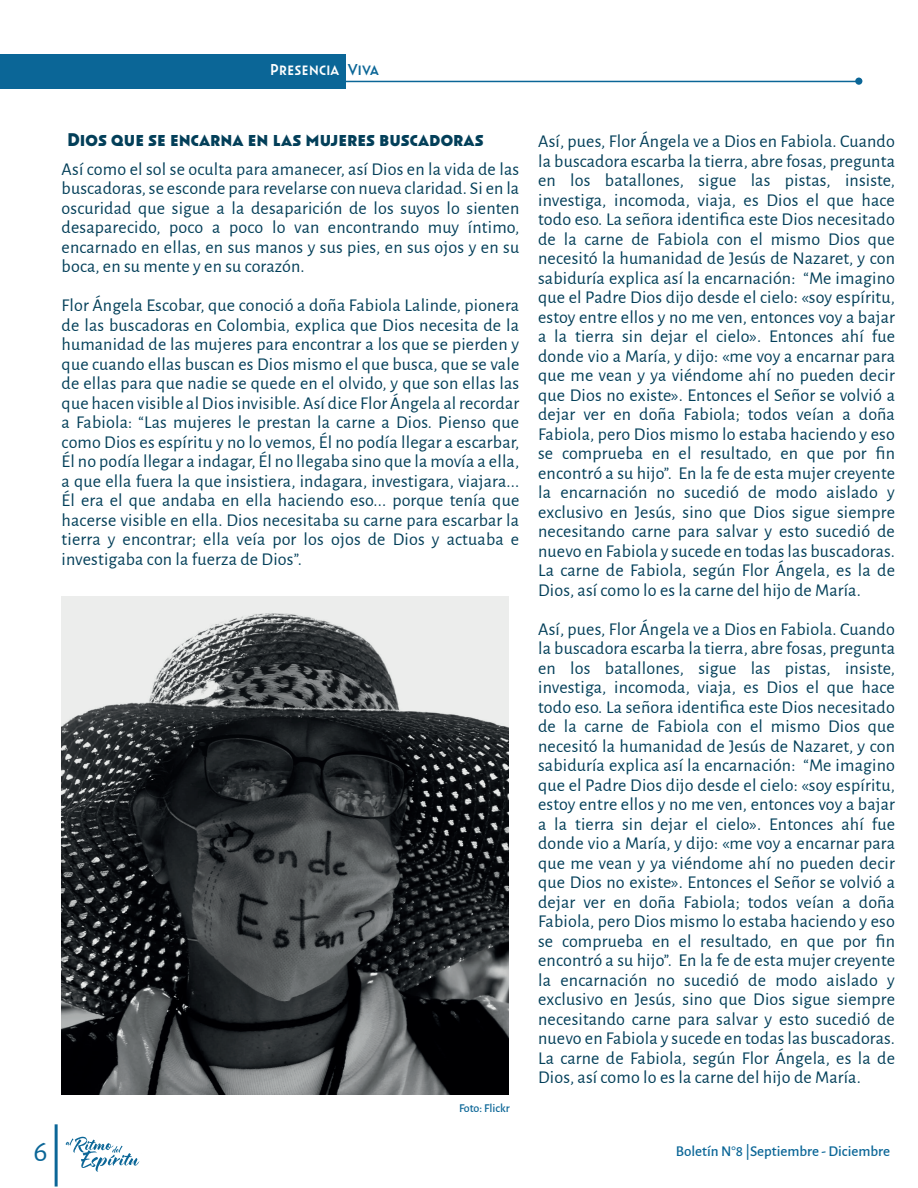
<style>
.page{position:relative;width:918px;height:1188px;background:#fff}
.page>*{position:absolute;margin:0;border:0;box-sizing:border-box;transform-origin:0 0}
.t1{font:30px "Alegreya Sans";color:#0b6697}
.t2{font:700 21px "Oskar One";color:#033f59}
.t3{font:18px/19.5px "Alegreya Sans";letter-spacing:.01em;color:#033f59;text-align:justify}
.t4{font:18px "Oskar One";color:#fff}
.t5{font:500 15px "Alegreya Sans";color:#0b6697}
.t6{font:500 12px "Alegreya Sans";color:#0b6697}
.s1{color:#0b6697}
</style>
<div class="page">
<img style="left:62px;top:597px;width:446px;height:498px">
<hr style="left:0;top:81px;width:858px;height:1px;background:#0b6697">
<div style="left:855px;top:78px;width:7px;height:7px;background:#0b6697;border-radius:50%"></div>
<div style="left:0;top:54px;width:346px;height:35px;background:#0b6697"></div>
<hr style="left:55px;top:1124px;width:3px;height:63px;background:#0b6697">
<svg style="left:66px;top:1136px;width:74px;height:36px"></svg>
<p class="t4" style="left:270px;top:59px;width:110px">Presencia <span class="s1">Viva</span></p>
<p class="t2" style="left:67px;top:127px;width:418px">Dios que se encarna en las mujeres buscadoras</p>
<p class="t3" style="left:62px;top:158px;width:459px">Así como el sol se oculta para amanecer, así Dios en la vida de las buscadoras, se esconde para revelarse con nueva claridad. Si en la oscuridad que sigue a la desaparición de los suyos lo sienten desaparecido, poco a poco lo van encontrando muy íntimo, encarnado en ellas, en sus manos y sus pies, en sus ojos y en su boca, en su mente y en su corazón.</p>
<p class="t3" style="left:62px;top:295px;width:459px">Flor Ángela Escobar, que conoció a doña Fabiola Lalinde, pionera de las buscadoras en Colombia, explica que Dios necesita de la humanidad de las mujeres para encontrar a los que se pierden y que cuando ellas buscan es Dios mismo el que busca, que se vale de ellas para que nadie se quede en el olvido, y que son ellas las que hacen visible al Dios invisible. Así dice Flor Ángela al recordar a Fabiola: “Las mujeres le prestan la carne a Dios. Pienso que como Dios es espíritu y no lo vemos, Él no podía llegar a escarbar, Él no podía llegar a indagar, Él no llegaba sino que la movía a ella, a que ella fuera la que insistiera, indagara, investigara, viajara...<br>Él era el que andaba en ella haciendo eso... porque tenía que hacerse visible en ella. Dios necesitaba su carne para escarbar la tierra y encontrar; ella veía por los ojos de Dios y actuaba e investigaba con la fuerza de Dios”.</p>
<p class="t6" style="left:459px;top:1100px;width:52px">Foto: Flickr</p>
<p class="t3" style="left:538px;top:131px;width:358px">Así, pues, Flor Ángela ve a Dios en Fabiola. Cuando la buscadora escarba la tierra, abre fosas, pregunta en los batallones, sigue las pistas, insiste, investiga, incomoda, viaja, es Dios el que hace todo eso. La señora identifica este Dios necesitado de la carne de Fabiola con el mismo Dios que necesitó la humanidad de Jesús de Nazaret, y con sabiduría explica así la encarnación: “Me imagino que el Padre Dios dijo desde el cielo: «soy espíritu, estoy entre ellos y no me ven, entonces voy a bajar a la tierra sin dejar el cielo». Entonces ahí fue donde vio a María, y dijo: «me voy a encarnar para que me vean y ya viéndome ahí no pueden decir que Dios no existe». Entonces el Señor se volvió a dejar ver en doña Fabiola; todos veían a doña Fabiola, pero Dios mismo lo estaba haciendo y eso se comprueba en el resultado, en que por fin encontró a su hijo”. En la fe de esta mujer creyente la encarnación no sucedió de modo aislado y exclusivo en Jesús, sino que Dios sigue siempre necesitando carne para salvar y esto sucedió de nuevo en Fabiola y sucede en todas las buscadoras.<br>La carne de Fabiola, según Flor Ángela, es la de Dios, así como lo es la carne del hijo de María.</p>
<p class="t3" style="left:538px;top:618px;width:358px">Así, pues, Flor Ángela ve a Dios en Fabiola. Cuando la buscadora escarba la tierra, abre fosas, pregunta en los batallones, sigue las pistas, insiste, investiga, incomoda, viaja, es Dios el que hace todo eso. La señora identifica este Dios necesitado de la carne de Fabiola con el mismo Dios que necesitó la humanidad de Jesús de Nazaret, y con sabiduría explica así la encarnación: “Me imagino que el Padre Dios dijo desde el cielo: «soy espíritu, estoy entre ellos y no me ven, entonces voy a bajar a la tierra sin dejar el cielo». Entonces ahí fue donde vio a María, y dijo: «me voy a encarnar para que me vean y ya viéndome ahí no pueden decir que Dios no existe». Entonces el Señor se volvió a dejar ver en doña Fabiola; todos veían a doña Fabiola, pero Dios mismo lo estaba haciendo y eso se comprueba en el resultado, en que por fin encontró a su hijo”. En la fe de esta mujer creyente la encarnación no sucedió de modo aislado y exclusivo en Jesús, sino que Dios sigue siempre necesitando carne para salvar y esto sucedió de nuevo en Fabiola y sucede en todas las buscadoras.<br>La carne de Fabiola, según Flor Ángela, es la de Dios, así como lo es la carne del hijo de María.</p>
<h1 class="t1" style="left:33px;top:1131px;width:16px">6</h1>
<p class="t5" style="left:676px;top:1140px;width:216px">Boletín N°8 |Septiembre - Diciembre</p>
</div>
